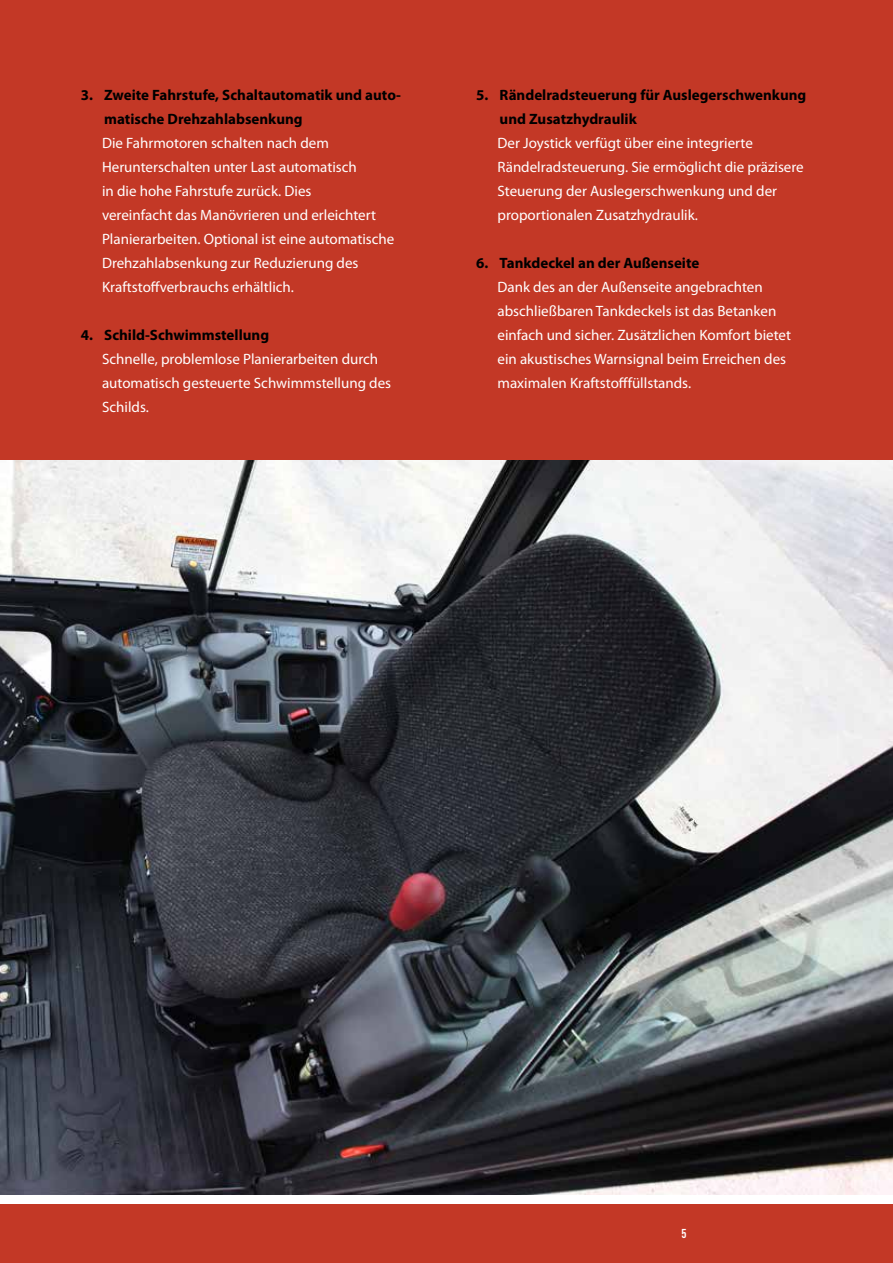
<style>
.page{position:relative;width:893px;height:1263px;background:#fff}
.page>*{position:absolute;margin:0;border:0;box-sizing:border-box;transform-origin:0 0}
.t1{font:15px/24px "Myriad Pro";color:#fff}
.t2{font:700 15px/24px "Myriad Pro";color:#000}
.t3{font:700 condensed 12.75px "DIN Pro";color:#fff}
</style>
<div class="page">
<div style="left:0;top:1204px;width:893px;height:59px;background:#c33826"></div>
<img style="left:0;top:459px;width:893px;height:735px">
<div style="left:0;top:0;width:893px;height:459px;background:#c33826"></div>
<p class="t2" style="left:104px;top:83px;width:298px;text-indent:-23px">3. Zweite Fahrstufe, Schaltautomatik und auto&shy;matische Drehzahlabsenkung</p>
<p class="t1" style="left:102px;top:132px;width:294px">Die Fahrmotoren schalten nach dem Herunterschalten unter Last automatisch<br>in die hohe Fahrstufe zurück. Dies<br>vereinfacht das Manövrieren und erleichtert Planierarbeiten. Optional ist eine automatische Drehzahlabsenkung zur Reduzierung des Kraftstoffverbrauchs erhältlich.</p>
<p class="t2" style="left:81px;top:323px;width:190px">4. Schild-Schwimmstellung</p>
<p class="t1" style="left:102px;top:348px;width:291px">Schnelle, problemlose Planierarbeiten durch automatisch gesteuerte Schwimmstellung des<br>Schilds.</p>
<p class="t2" style="left:500px;top:83px;width:308px;text-indent:-23px">5. Rändelradsteuerung für Auslegerschwenkung und Zusatzhydraulik</p>
<p class="t1" style="left:497px;top:132px;width:308px">Der Joystick verfügt über eine integrierte Rändelradsteuerung. Sie ermöglicht die präzisere Steuerung der Auslegerschwenkung und der proportionalen Zusatzhydraulik.</p>
<p class="t2" style="left:476px;top:251px;width:225px">6. Tankdeckel an der Außenseite</p>
<p class="t1" style="left:497px;top:276px;width:295px">Dank des an der Außenseite angebrachten abschließbaren Tankdeckels ist das Betanken einfach und sicher. Zusätzlichen Komfort bietet ein akustisches Warnsignal beim Erreichen des maximalen Kraftstofffüllstands.</p>
<p class="t3" style="left:681px;top:1226px;width:7px">5</p>
</div>
